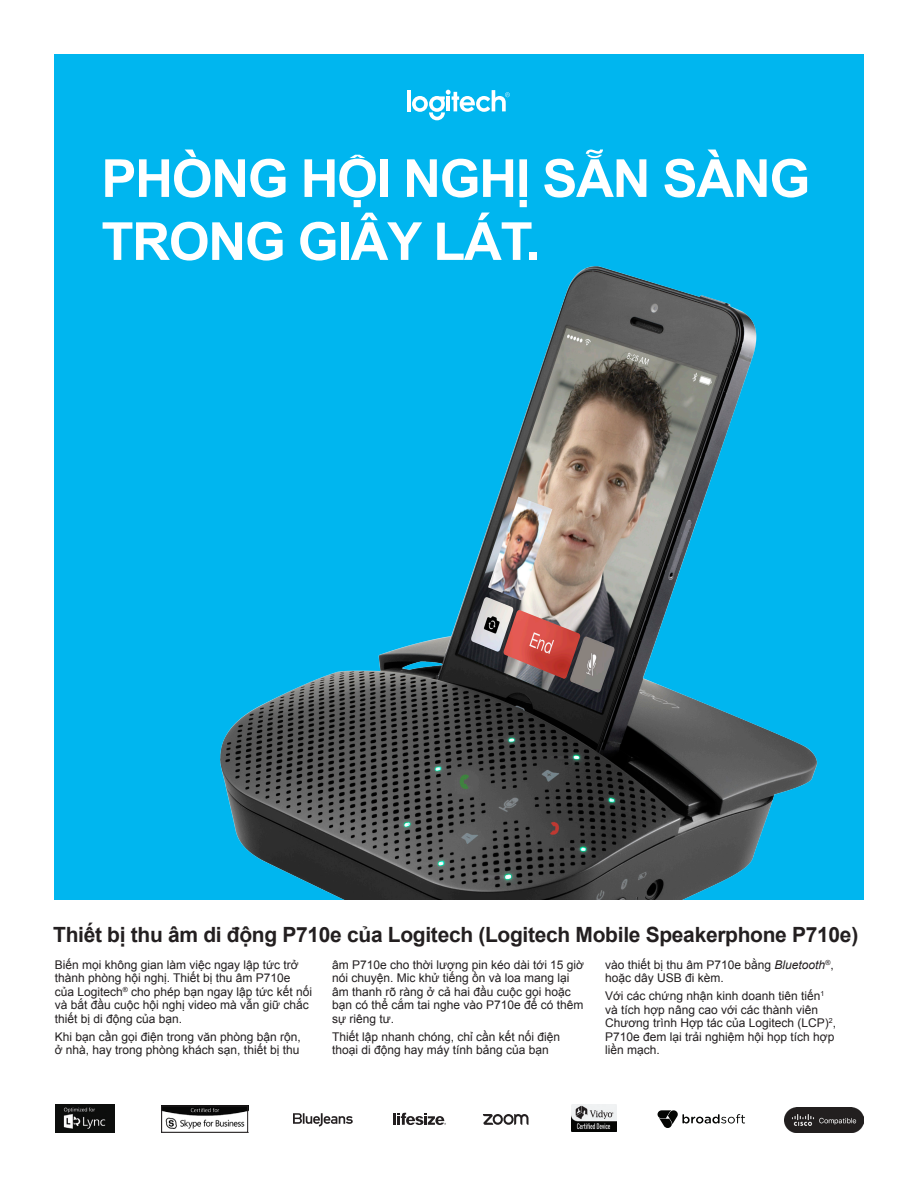
<style>
.page{position:relative;width:918px;height:1188px;background:#fff}
.page>*{position:absolute;margin:0;border:0;box-sizing:border-box;transform-origin:0 0}
.t1{font:700 52.5px/63px "Arial";letter-spacing:-.025em;color:#fff}
.t2{font:700 21px "Arial";letter-spacing:-.015em;color:#231f20}
.Body_Copy{font:12px/13.5px "Arial";color:#231f20}
.s1{font-style:italic}
</style>
<div class="page">
<div style="left:54px;top:54px;width:810px;height:846px;background:#00b6ef"></div>
<hr style="left:407px;top:90px;width:4px;height:21px;background:#fff">
<svg style="left:412px;top:90px;width:98px;height:30px"></svg>
<hr style="left:446px;top:96px;width:4px;height:15px;background:#fff">
<img style="left:220px;top:266px;width:598px;height:634px">
<svg style="left:293px;top:1113px;width:60px;height:13px"></svg>
<svg style="left:394px;top:1113px;width:52px;height:12px"></svg>
<svg style="left:483px;top:1114px;width:46px;height:11px"></svg>
<img style="left:55px;top:1105px;width:59px;height:27px">
<svg style="left:658px;top:1110px;width:87px;height:18px"></svg>
<img style="left:784px;top:1107px;width:80px;height:25px">
<img style="left:163px;top:1108px;width:83px;height:21px">
<div style="left:161px;top:1106px;width:87px;height:27px;border:1px solid #231f20"></div>
<img style="left:571px;top:1105px;width:46px;height:27px">
<p class="t1" style="left:101px;top:149px;width:710px">PHÒNG HỘI NGHỊ SẴN SÀNG<br>TRONG GIÂY LÁT.</p>
<p class="t2" style="left:53px;top:920px;width:807px">Thiết bị thu âm di động P710e của Logitech (Logitech Mobile Speakerphone P710e)</p>
<p class="Body_Copy" style="left:332px;top:958px;width:254px">âm P710e cho thời lượng pin kéo dài tới 15 giờ nói chuyện. Mic khử tiếng ồn và loa mang lại âm thanh rõ ràng ở cả hai đầu cuộc gọi hoặc bạn có thể cắm tai nghe vào P710e để có thêm sự riêng tư.</p>
<p class="Body_Copy" style="left:332px;top:1030px;width:230px">Thiết lập nhanh chóng, chỉ cần kết nối điện thoại di động hay máy tính bảng của bạn</p>
<p class="Body_Copy" style="left:55px;top:958px;width:259px">Biến mọi không gian làm việc ngay lập tức trở thành phòng hội nghị. Thiết bị thu âm P710e của Logitech<sup>®</sup> cho phép bạn ngay lập tức kết nối và bắt đầu cuộc hội nghị video mà vẫn giữ chắc thiết bị di động của bạn.</p>
<p class="Body_Copy" style="left:55px;top:1030px;width:248px">Khi bạn cần gọi điện trong văn phòng bận rộn, ở nhà, hay trong phòng khách sạn, thiết bị thu</p>
<p class="Body_Copy" style="left:605px;top:958px;width:230px">vào thiết bị thu âm P710e bằng <span class="s1">Bluetooth</span><sup>®</sup>, hoặc dây USB đi kèm.</p>
<p class="Body_Copy" style="left:605px;top:989px;width:233px">Với các chứng nhận kinh doanh tiên tiến<sup>1 </sup>và tích hợp nâng cao với các thành viên Chương trình Hợp tác của Logitech (LCP)<sup>2</sup>, P710e đem lại trải nghiệm hội họp tích hợp liền mạch.</p>
</div>
